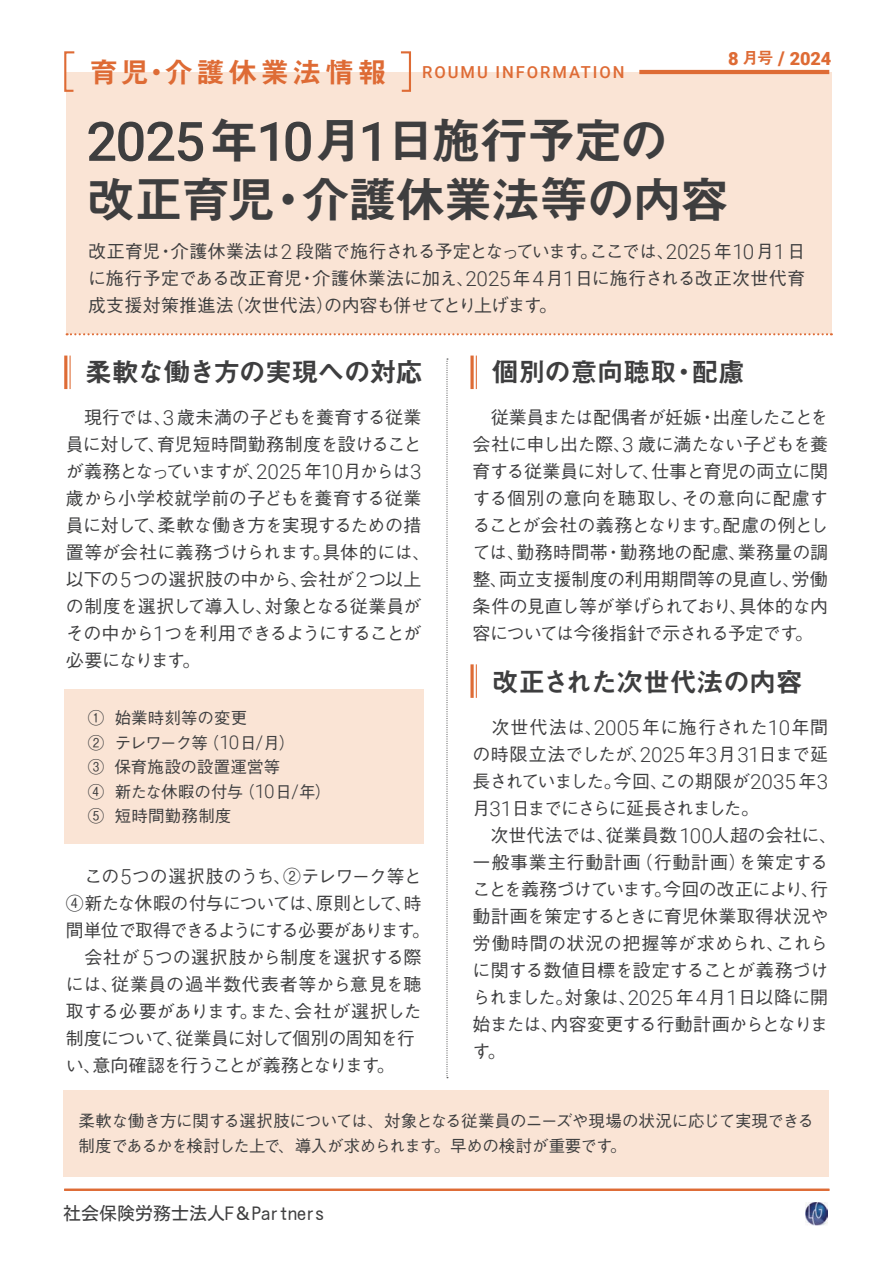
<style>
.page{position:relative;width:893px;height:1263px;background:#fff}
.page>*{position:absolute;margin:0;border:0;box-sizing:border-box;transform-origin:0 0}
.t1{font:49.5px/58.5px "Midashi Go Pr 6 N MB31 90 msp RKSJ H";letter-spacing:-.045em;color:#3e3e3f}
.t2{font:27px "Midashi Go Pr 6 N MB31 90 msp RKSJ H";letter-spacing:-.03em;color:#3e3e3f}
.t3{font:900 18.15px "Roboto";color:#de6b35}
.t4{font:18px/27px "Gothic BBB Pr 6 N Medium 90 msp RKSJ H";letter-spacing:-.025em;color:#3e3e3f;text-align:justify}
.t5{font:18px/27px "Gothic BBB Pr 6 N Medium 90 msp RKSJ H";letter-spacing:-.005em;color:#3e3e3f}
.t6{font:18px "Motoya L Cedar W3 90 ms RKSJ H";color:#3f3f40}
.t7{font:16.5px/24.5px "Gothic BBB Pr 6 N Medium 90 msp RKSJ H";letter-spacing:-.02em;color:#3e3e3f}
.t8{font:16.5px/24.5px "Gothic BBB Pr 6 N Medium 90 msp RKSJ H";letter-spacing:.005em;color:#3e3e3f}
.t9{font:500 16.5px "Roboto";letter-spacing:.12em;color:#de6b35}
.s1{font-family:"Midashi Go Pr 6 N MB31 90 msp RKSJ H";font-weight:400;font-size:16.5px}
.s2{font-size:18.9px}
.s3{font-family:"Midashi Go Pr 6 N MB31 90 msp RKSJ H";font-weight:400;font-size:28.8px}
.s4{font-family:"Roboto";font-weight:500;font-size:54.45px}
.s5{font-family:"Roboto";font-weight:300;font-size:20.7px}
.s6{font-family:"Roboto";font-weight:300;font-size:18.9px}
.s7{font-family:"Roboto";font-weight:300;font-size:18.75px}
</style>
<div class="page">
<img style="left:805px;top:1202px;width:22px;height:23px">
<div style="left:67px;top:72px;width:765px;height:262px;background:#fae4d5"></div>
<svg style="left:67px;top:333px;width:765px;height:2px"></svg>
<hr style="left:639px;top:70px;width:190px;height:4px;background:#de6b35">
<svg style="left:64px;top:51px;width:11px;height:42px"></svg>
<svg style="left:400px;top:51px;width:11px;height:41px"></svg>
<hr style="left:64px;top:1189px;width:765px;height:2px;background:#de6b35">
<hr style="left:70px;top:356px;width:1px;height:33px;background:#de6b35">
<hr style="left:64px;top:356px;width:3px;height:33px;background:#de6b35">
<hr style="left:476px;top:356px;width:1px;height:33px;background:#de6b35">
<svg style="left:470px;top:356px;width:4px;height:33px"></svg>
<hr style="left:476px;top:664px;width:1px;height:34px;background:#de6b35">
<svg style="left:470px;top:664px;width:4px;height:34px"></svg>
<svg style="left:446px;top:359px;width:2px;height:719px"></svg>
<div style="left:64px;top:1090px;width:765px;height:87px;background:#fae4d5"></div>
<div style="left:64px;top:690px;width:360px;height:154px;background:#fae4d5"></div>
<p class="t3" style="left:728px;top:48px;width:105px">8 <span class="s1">月号</span> <span class="s2">/</span> 2024</p>
<p class="t9" style="left:89px;top:62px;width:537px"><span class="s3">育児・介護休業法情報　</span>ROUMU INFORMATION</p>
<h1 class="t1" style="left:86px;top:118px;width:645px"><span class="s4">2025</span>年<span class="s4">10</span>月<span class="s4">1</span>日施行予定の改正育児・介護休業法等の内容</h1>
<p class="t4" style="left:88px;top:240px;width:719px">改正育児・介護休業法は<span class="s5">2</span> 段階で施行される予定となっています。ここでは、<span class="s5">2025</span> 年<span class="s5">10</span>月<span class="s5">1</span>日に施行予定である改正育児・介護休業法に加え、<span class="s5">2025</span>年<span class="s5">4</span>月<span class="s5">1</span>日に施行される改正次世代育成支援対策推進法（次世代法）の内容も併せてとり上げます。</p>
<h2 class="t2" style="left:85px;top:362px;width:339px">柔軟な働き方の実現への対応</h2>
<p class="t4" style="left:66px;top:407px;width:366px;text-align:left">　現行では、<span class="s5">3</span> 歳未満の子どもを養育する従業員に対して、育児短時間勤務制度を設けることが義務となっていますが、<span class="s5">2025</span> 年<span class="s5">10</span>月からは<span class="s5">3</span>歳から小学校就学前の子どもを養育する従業員に対して、柔軟な働き方を実現するための措置等が会社に義務づけられます。具体的には、以下の<span class="s5">5</span>つの選択肢の中から、会社が<span class="s5">2</span>つ以上の制度を選択して導入し、対象となる従業員がその中から<span class="s5">1</span>つを利用できるようにすることが必要になります。</p>
<p class="t8" style="left:88px;top:708px;width:245px">① 始業時刻等の変更<br>② テレワーク等（<span class="s6">10</span>日<span class="s7">/</span>月）<br>③ 保育施設の設置運営等<br>④ 新たな休暇の付与（<span class="s6">10</span>日<span class="s7">/</span>年）<br>⑤ 短時間勤務制度</p>
<p class="t4" style="left:66px;top:865px;width:365px;text-align:left;text-indent:19px">この<span class="s5">5</span>つの選択肢のうち、②テレワーク等と<br>④新たな休暇の付与については、原則として、時間単位で取得できるようにする必要があります。　会社が<span class="s5">5</span>つの選択肢から制度を選択する際には、従業員の過半数代表者等から意見を聴取する必要があります。また、会社が選択した制度について、従業員に対して個別の周知を行い、意向確認を行うことが義務となります。</p>
<h2 class="t2" style="left:492px;top:362px;width:255px">個別の意向聴取・配慮</h2>
<p class="t4" style="left:473px;top:407px;width:357px">　従業員または配偶者が妊娠・出産したことを会社に申し出た際、<span class="s5">3</span> 歳に満たない子どもを養育する従業員に対して、仕事と育児の両立に関する個別の意向を聴取し、その意向に配慮することが会社の義務となります。配慮の例としては、勤務時間帯・勤務地の配慮、業務量の調整、両立支援制度の利用期間等の見直し、労働条件の見直し等が挙げられており、具体的な内容については今後指針で示される予定です。</p>
<h2 class="t2" style="left:492px;top:672px;width:313px">改正された次世代法の内容</h2>
<p class="t4" style="left:473px;top:716px;width:357px">　次世代法は、<span class="s5">2005</span>年に施行された<span class="s5">10</span>年間の時限立法でしたが、<span class="s5">2025</span>年<span class="s5">3</span>月<span class="s5">31</span>日まで延長されていました。今回、この期限が<span class="s5">2035</span> 年<span class="s5">3</span>月<span class="s5">31</span>日までにさらに延長されました。</p>
<p class="t5" style="left:473px;top:824px;width:366px;text-indent:18px">次世代法では、従業員数<span class="s5">100</span>人超の会社に、一般事業主行動計画（行動計画）を策定することを義務づけています。今回の改正により、行動計画を策定するときに育児休業取得状況や労働時間の状況の把握等が求められ、これらに関する数値目標を設定することが義務づけられました。対象は、<span class="s5">2025</span> 年<span class="s5">4</span>月<span class="s5">1</span>日以降に開始または、内容変更する行動計画からとなります。</p>
<p class="t7" style="left:79px;top:1111px;width:737px">柔軟な働き方に関する選択肢については、対象となる従業員のニーズや現場の状況に応じて実現できる制度であるかを検討した上で、導入が求められます。早めの検討が重要です。</p>
<p class="t6" style="left:63px;top:1204px;width:262px">社会保険労務士法人F＆Partners</p>
</div>
